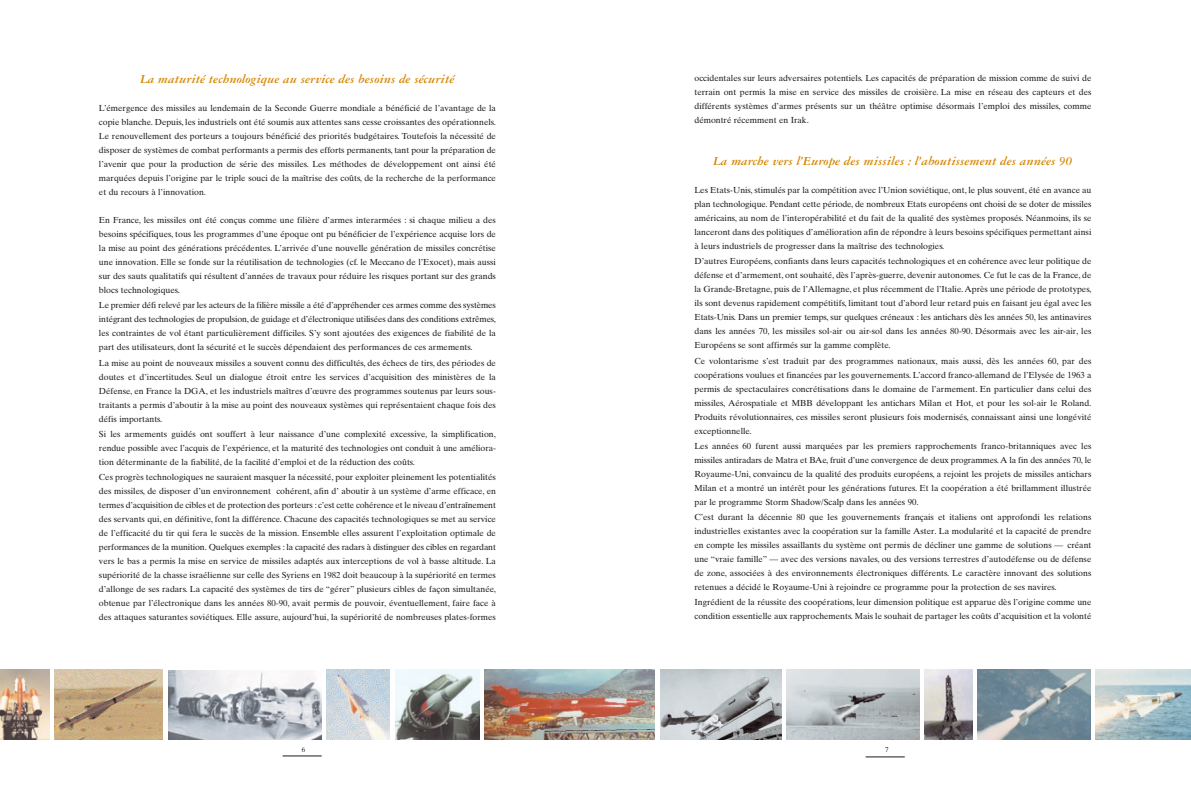
<style>
.page{position:relative;width:1191px;height:794px;background:#fff}
.page>*{position:absolute;margin:0;border:0;box-sizing:border-box;transform-origin:0 0}
.t1{font:italic 700 13.12px "Garamond Three";color:#d58500}
.t2{font:8.75px/14px "Times Ten";color:#1b1c20;text-align:justify}
.t3{font:7px "Times Ten";color:#1b1c20}
</style>
<div class="page">
<hr style="left:865px;top:756px;width:39px;height:1px;background:#1b1c20">
<hr style="left:282px;top:755px;width:40px;height:1px;background:#1b1c20">
<img style="left:0;top:670px;width:49px;height:69px">
<img style="left:55px;top:670px;width:108px;height:69px">
<img style="left:168px;top:670px;width:153px;height:70px">
<img style="left:327px;top:670px;width:63px;height:69px">
<img style="left:395px;top:670px;width:84px;height:69px">
<img style="left:485px;top:670px;width:170px;height:69px">
<img style="left:660px;top:670px;width:121px;height:69px">
<img style="left:787px;top:670px;width:132px;height:69px">
<img style="left:924px;top:670px;width:48px;height:69px">
<img style="left:977px;top:670px;width:113px;height:69px">
<img style="left:1095px;top:670px;width:95px;height:69px">
<h1 class="t1" style="left:140px;top:74px;width:315px">La maturité technologique au service des besoins de sécurité</h1>
<p class="t2" style="left:99px;top:102px;width:398px">L’émergence des missiles au lendemain de la Seconde Guerre mondiale a bénéficié de l’avantage de la copie blanche. Depuis, les industriels ont été soumis aux attentes sans cesse croissantes des opérationnels.<br>Le renouvellement des porteurs a toujours bénéficié des priorités budgétaires. Toutefois la nécessité de disposer de systèmes de combat performants a permis des efforts permanents, tant pour la préparation de l’avenir que pour la production de série des missiles. Les méthodes de développement ont ainsi été marquées depuis l’origine par le triple souci de la maîtrise des coûts, de la recherche de la performance et du recours à l’innovation.</p>
<p class="t2" style="left:99px;top:214px;width:398px">En France, les missiles ont été conçus comme une filière d’armes interarmées : si chaque milieu a des besoins spécifiques, tous les programmes d’une époque ont pu bénéficier de l’expérience acquise lors de la mise au point des générations précédentes. L’arrivée d’une nouvelle génération de missiles concrétise une innovation. Elle se fonde sur la réutilisation de technologies (cf. le Meccano de l’Exocet), mais aussi sur des sauts qualitatifs qui résultent d’années de travaux pour réduire les risques portant sur des grands blocs technologiques.</p>
<p class="t2" style="left:99px;top:299px;width:398px">Le premier défi relevé par les acteurs de la filière missile a été d’appréhender ces armes comme des systèmes intégrant des technologies de propulsion, de guidage et d’électronique utilisées dans des conditions extrêmes, les contraintes de vol étant particulièrement difficiles. S’y sont ajoutées des exigences de fiabilité de la part des utilisateurs, dont la sécurité et le succès dépendaient des performances de ces armements.</p>
<p class="t2" style="left:99px;top:356px;width:398px">La mise au point de nouveaux missiles a souvent connu des difficultés, des échecs de tirs, des périodes de doutes et d’incertitudes. Seul un dialogue étroit entre les services d’acquisition des ministères de la Défense, en France la DGA, et les industriels maîtres d’œuvre des programmes soutenus par leurs sous&shy;traitants a permis d’aboutir à la mise au point des nouveaux systèmes qui représentaient chaque fois des défis importants.</p>
<p class="t2" style="left:99px;top:428px;width:398px">Si les armements guidés ont souffert à leur naissance d’une complexité excessive, la simplification, rendue possible avec l’acquis de l’expérience, et la maturité des technologies ont conduit à une améliora&shy;tion déterminante de la fiabilité, de la facilité d’emploi et de la réduction des coûts.</p>
<p class="t2" style="left:99px;top:471px;width:398px">Ces progrès technologiques ne sauraient masquer la nécessité, pour exploiter pleinement les potentialités des missiles, de disposer d’un environnement cohérent, afin d’ aboutir à un système d’arme efficace, en termes d’acquisition de cibles et de protection des porteurs : c’est cette cohérence et le niveau d’entraînement des servants qui, en définitive, font la différence. Chacune des capacités technologiques se met au service de l’efficacité du tir qui fera le succès de la mission. Ensemble elles assurent l’exploitation optimale de performances de la munition. Quelques exemples : la capacité des radars à distinguer des cibles en regardant vers le bas a permis la mise en service de missiles adaptés aux interceptions de vol à basse altitude. La supériorité de la chasse israélienne sur celle des Syriens en 1982 doit beaucoup à la supériorité en termes d’allonge de ses radars. La capacité des systèmes de tirs de “gérer” plusieurs cibles de façon simultanée, obtenue par l’électronique dans les années 80-90, avait permis de pouvoir, éventuellement, faire face à des attaques saturantes soviétiques. Elle assure, aujourd’hui, la supériorité de nombreuses plates-formes</p>
<p class="t2" style="left:694px;top:72px;width:398px">occidentales sur leurs adversaires potentiels. Les capacités de préparation de mission comme de suivi de terrain ont permis la mise en service des missiles de croisière. La mise en réseau des capteurs et des différents systèmes d’armes présents sur un théâtre optimise désormais l’emploi des missiles, comme démontré récemment en Irak.</p>
<h1 class="t1" style="left:713px;top:156px;width:360px">La marche vers l’Europe des missiles : l’aboutissement des années 90</h1>
<p class="t2" style="left:694px;top:184px;width:398px">Les Etats-Unis, stimulés par la compétition avec l’Union soviétique, ont, le plus souvent, été en avance au plan technologique. Pendant cette période, de nombreux Etats européens ont choisi de se doter de missiles américains, au nom de l’interopérabilité et du fait de la qualité des systèmes proposés. Néanmoins, ils se lanceront dans des politiques d’amélioration afin de répondre à leurs besoins spécifiques permettant ainsi à leurs industriels de progresser dans la maîtrise des technologies.</p>
<p class="t2" style="left:694px;top:255px;width:398px">D’autres Européens, confiants dans leurs capacités technologiques et en cohérence avec leur politique de défense et d’armement, ont souhaité, dès l’après-guerre, devenir autonomes. Ce fut le cas de la France, de la Grande-Bretagne, puis de l’Allemagne, et plus récemment de l’Italie. Après une période de prototypes, ils sont devenus rapidement compétitifs, limitant tout d’abord leur retard puis en faisant jeu égal avec les Etats-Unis. Dans un premier temps, sur quelques créneaux : les antichars dès les années 50, les antinavires dans les années 70, les missiles sol-air ou air-sol dans les années 80-90. Désormais avec les air-air, les Européens se sont affirmés sur la gamme complète.</p>
<p class="t2" style="left:694px;top:354px;width:398px">Ce volontarisme s’est traduit par des programmes nationaux, mais aussi, dès les années 60, par des coopérations voulues et financées par les gouvernements. L’accord franco-allemand de l’Elysée de 1963 a permis de spectaculaires concrétisations dans le domaine de l’armement. En particulier dans celui des missiles, Aérospatiale et MBB développant les antichars Milan et Hot, et pour les sol-air le Roland.<br>Produits révolutionnaires, ces missiles seront plusieurs fois modernisés, connaissant ainsi une longévité exceptionnelle.</p>
<p class="t2" style="left:694px;top:440px;width:398px">Les années 60 furent aussi marquées par les premiers rapprochements franco-britanniques avec les missiles antiradars de Matra et BAe, fruit d’une convergence de deux programmes. A la fin des années 70, le Royaume-Uni, convaincu de la qualité des produits européens, a rejoint les projets de missiles antichars Milan et a montré un intérêt pour les générations futures. Et la coopération a été brillamment illustrée par le programme Storm Shadow/Scalp dans les années 90.</p>
<p class="t2" style="left:694px;top:511px;width:398px">C’est durant la décennie 80 que les gouvernements français et italiens ont approfondi les relations industrielles existantes avec la coopération sur la famille Aster. La modularité et la capacité de prendre en compte les missiles assaillants du système ont permis de décliner une gamme de solutions — créant une “vraie famille” — avec des versions navales, ou des versions terrestres d’autodéfense ou de défense de zone, associées à des environnements électroniques différents. Le caractère innovant des solutions retenues a décidé le Royaume-Uni à rejoindre ce programme pour la protection de ses navires.</p>
<p class="t2" style="left:694px;top:596px;width:398px">Ingrédient de la réussite des coopérations, leur dimension politique est apparue dès l’origine comme une condition essentielle aux rapprochements. Mais le souhait de partager les coûts d’acquisition et la volonté</p>
<p class="t3" style="left:302px;top:747px;width:5px">6</p>
<p class="t3" style="left:885px;top:747px;width:5px">7</p>
</div>
